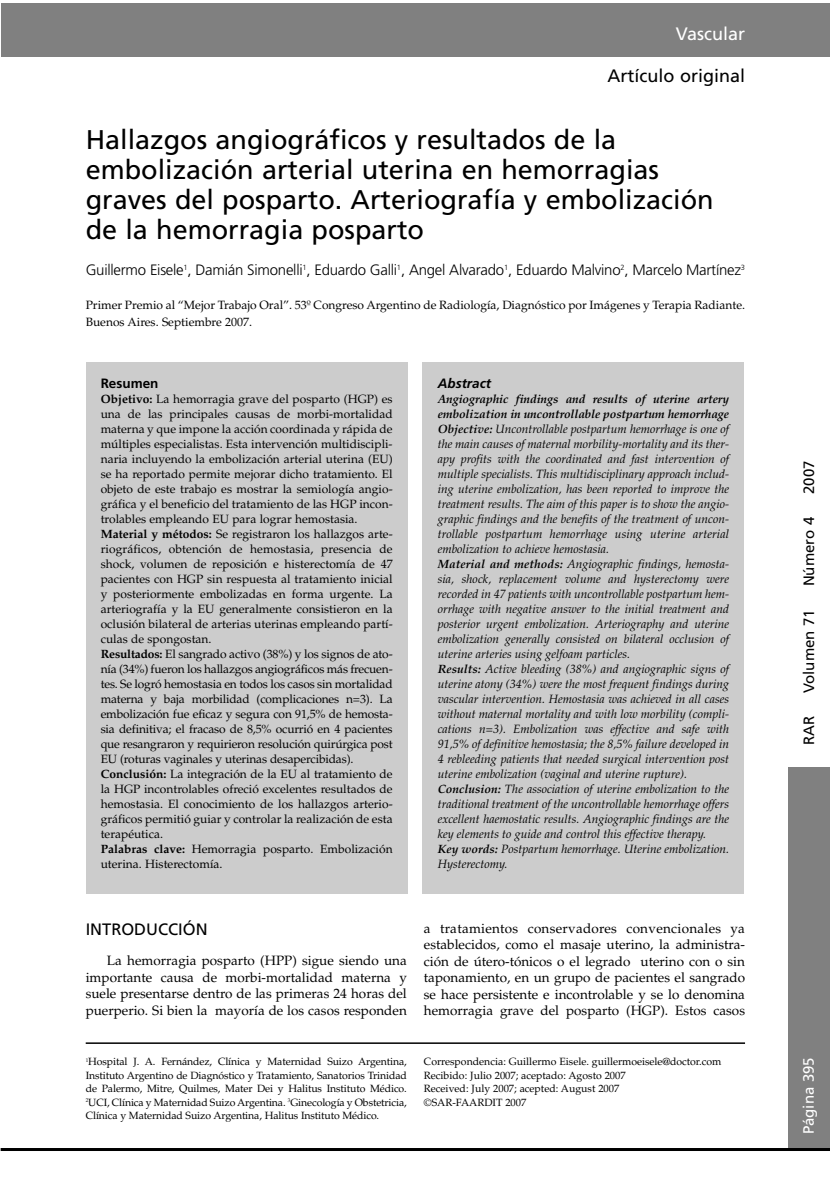
<style>
.page{position:relative;width:830px;height:1191px;background:#fff}
.page>*{position:absolute;margin:0;border:0;box-sizing:border-box;transform-origin:0 0}
.t1{font:27px/30px "Frutiger";color:#000}
.t2{font:18px "Frutiger";color:#000}
.t3{font:18px "Frutiger";color:#fff}
.t4{font:16.5px "Frutiger";color:#000}
.t5{font:300 15px "Frutiger";letter-spacing:-.015em;color:#000}
.t6{font:15px "Frutiger";color:#000}
.t7{font:15px "Frutiger";color:#fff}
.t8{font:13.5px/16.5px "Palatino";color:#000;text-align:justify}
.t9{font:italic 700 13.5px "Frutiger";color:#000}
.t10{font:700 13.5px "Frutiger";color:#000}
.t11{font:italic 12px/15px "Palatino";color:#000}
.t12{font:12px/15px "Palatino";color:#000}
.t13{font:10.5px/13.5px "Palatino";color:#000;text-align:justify}
.s1{font-weight:700}
</style>
<div class="page">
<div style="left:1px;top:3px;width:829px;height:53px;background:#808080"></div>
<div style="left:86px;top:362px;width:322px;height:532px;background:#ccc"></div>
<div style="left:423px;top:362px;width:321px;height:532px;background:#ccc"></div>
<div style="left:787px;top:766px;width:43px;height:383px;background:#808080"></div>
<hr style="left:1px;top:1147px;width:829px;height:3px;background:#000">
<hr style="left:86px;top:1042px;width:659px;height:1px;background:#000">
<h2 class="t3" style="left:676px;top:26px;width:71px">Vascular</h2>
<h2 class="t2" style="left:607px;top:69px;width:139px">Artículo original</h2>
<h1 class="t1" style="left:86px;top:126px;width:629px">Hallazgos angiográficos y resultados de la embolización arterial uterina en hemorragias graves del posparto. Arteriografía y embolización de la hemorragia posparto</h1>
<p class="t5" style="left:86px;top:263px;width:661px">Guillermo Eisele<sup>1</sup>, Damián Simonelli<sup>1</sup>, Eduardo Galli<sup>1</sup>, Angel Alvarado<sup>1</sup>, Eduardo Malvino<sup>2</sup>, Marcelo Martínez<sup>3</sup></p>
<p class="t12" style="left:86px;top:298px;width:661px;line-height:16.5px">Primer Premio al “Mejor Trabajo Oral”. 53º Congreso Argentino de Radiología, Diagnóstico por Imágenes y Terapia Radiante.<br>Buenos Aires. Septiembre 2007.</p>
<p class="t10" style="left:101px;top:377px;width:59px">Resumen</p>
<p class="t12" style="left:101px;top:392px;width:293px"><span class="s1">Objetivo:</span> La hemorragia grave del posparto (HGP) es una de las principales causas de morbi-mortalidad materna y que impone la acción coordinada y rápida de múltiples especialistas. Esta intervención multidiscipli&shy;naria incluyendo la embolización arterial uterina (EU) se ha reportado permite mejorar dicho tratamiento. El objeto de este trabajo es mostrar la semiología angio&shy;gráfica y el beneficio del tratamiento de las HGP incon&shy;trolables empleando EU para lograr hemostasia.<br><span class="s1">Material y métodos:</span> Se registraron los hallazgos arte&shy;riográficos, obtención de hemostasia, presencia de shock, volumen de reposición e histerectomía de 47 pacientes con HGP sin respuesta al tratamiento inicial y posteriormente embolizadas en forma urgente. La arteriografía y la EU generalmente consistieron en la oclusión bilateral de arterias uterinas empleando partí&shy;culas de spongostan.<br><span class="s1">Resultados:</span> El sangrado activo (38%) y los signos de ato&shy;nía (34%) fueron los hallazgos angiográficos más frecuen&shy;tes. Se logró hemostasia en todos los casos sin mortalidad materna y baja morbilidad (complicaciones n=3). La embolización fue eficaz y segura con 91,5% de hemosta&shy;sia definitiva; el fracaso de 8,5% ocurrió en 4 pacientes que resangraron y requirieron resolución quirúrgica post EU (roturas vaginales y uterinas desapercibidas).<br><span class="s1">Conclusión:</span> La integración de la EU al tratamiento de la HGP incontrolables ofreció excelentes resultados de hemostasia. El conocimiento de los hallazgos arterio&shy;gráficos permitió guiar y controlar la realización de esta terapéutica.<br><span class="s1">Palabras clave:</span> Hemorragia posparto. Embolización uterina. Histerectomía.</p>
<p class="t9" style="left:438px;top:377px;width:55px">Abstract</p>
<p class="t11" style="left:438px;top:392px;width:293px"><span class="s1">Angiographic findings and results of uterine artery embolization in uncontrollable postpartum hemorrhage Objective:</span> Uncontrollable postpartum hemorrhage is one of the main causes of maternal morbility-mortality and its ther&shy;apy profits with the coordinated and fast intervention of multiple specialists. This multidisciplinary approach includ&shy;ing uterine embolization, has been reported to improve the treatment results. The aim of this paper is to show the angio&shy;graphic findings and the benefits of the treatment of uncon&shy;trollable postpartum hemorrhage using uterine arterial embolization to achieve hemostasia.<br><span class="s1">Material and methods:</span> Angiographic findings, hemosta&shy;sia, shock, replacement volume and hysterectomy were recorded in 47 patients with uncontrollable postpartum hem&shy;orrhage with negative answer to the initial treatment and posterior urgent embolization. Arteriography and uterine embolization generally consisted on bilateral occlusion of uterine arteries using gelfoam particles.<br><span class="s1">Results:</span> Active bleeding (38%) and angiographic signs of uterine atony (34%) were the most frequent findings during vascular intervention. Hemostasia was achieved in all cases without maternal mortality and with low morbility (compli&shy;cations n=3). Embolization was effective and safe with 91,5% of definitive hemostasia; the 8,5% failure developed in 4 rebleeding patients that needed surgical intervention post uterine embolization (vaginal and uterine rupture).<br><span class="s1">Conclusion:</span> The association of uterine embolization to the traditional treatment of the uncontrollable hemorrhage offers excellent haemostatic results. Angiographic findings are the key elements to guide and control this effective therapy.<br><span class="s1">Key words:</span> Postpartum hemorrhage. Uterine embolization.<br>Hysterectomy.</p>
<h3 class="t4" style="left:86px;top:922px;width:123px">INTRODUCCIÓN</h3>
<p class="t8" style="left:86px;top:954px;width:323px;text-indent:21px">La hemorragia posparto (HPP) sigue siendo una importante causa de morbi-mortalidad materna y suele presentarse dentro de las primeras 24 horas del puerperio. Si bien la mayoría de los casos responden</p>
<p class="t8" style="left:424px;top:921px;width:323px">a tratamientos conservadores convencionales ya establecidos, como el masaje uterino, la administra&shy;ción de útero-tónicos o el legrado uterino con o sin taponamiento, en un grupo de pacientes el sangrado se hace persistente e incontrolable y se lo denomina hemorragia grave del posparto (HGP). Estos casos</p>
<p class="t13" style="left:86px;top:1056px;width:323px"><sup>1</sup>Hospital J. A. Fernández, Clínica y Maternidad Suizo Argentina, Instituto Argentino de Diagnóstico y Tratamiento, Sanatorios Trinidad de Palermo, Mitre, Quilmes, Mater Dei y Halitus Instituto Médico.<br><sup>2</sup>UCI, Clínica y Maternidad Suizo Argentina. <sup>3</sup>Ginecología y Obstetricia, Clínica y Maternidad Suizo Argentina, Halitus Instituto Médico.</p>
<p class="t13" style="left:424px;top:1056px;width:299px;text-align:left">Correspondencia: Guillermo Eisele. guillermoeisele@doctor.com Recibido: Julio 2007; aceptado: Agosto 2007<br>Received: July 2007; acepted: August 2007<br>©SAR-FAARDIT 2007</p>
<p class="t6" style="left:803px;top:494px;width:35px;rotate:-90deg">2007</p>
<p class="t6" style="left:803px;top:586px;width:71px;rotate:-90deg">Número 4</p>
<p class="t6" style="left:803px;top:693px;width:85px;rotate:-90deg">Volumen 71</p>
<p class="t6" style="left:803px;top:745px;width:31px;rotate:-90deg">RAR</p>
<p class="t7" style="left:802px;top:1134px;width:79px;rotate:-90deg">Página 395</p>
</div>
